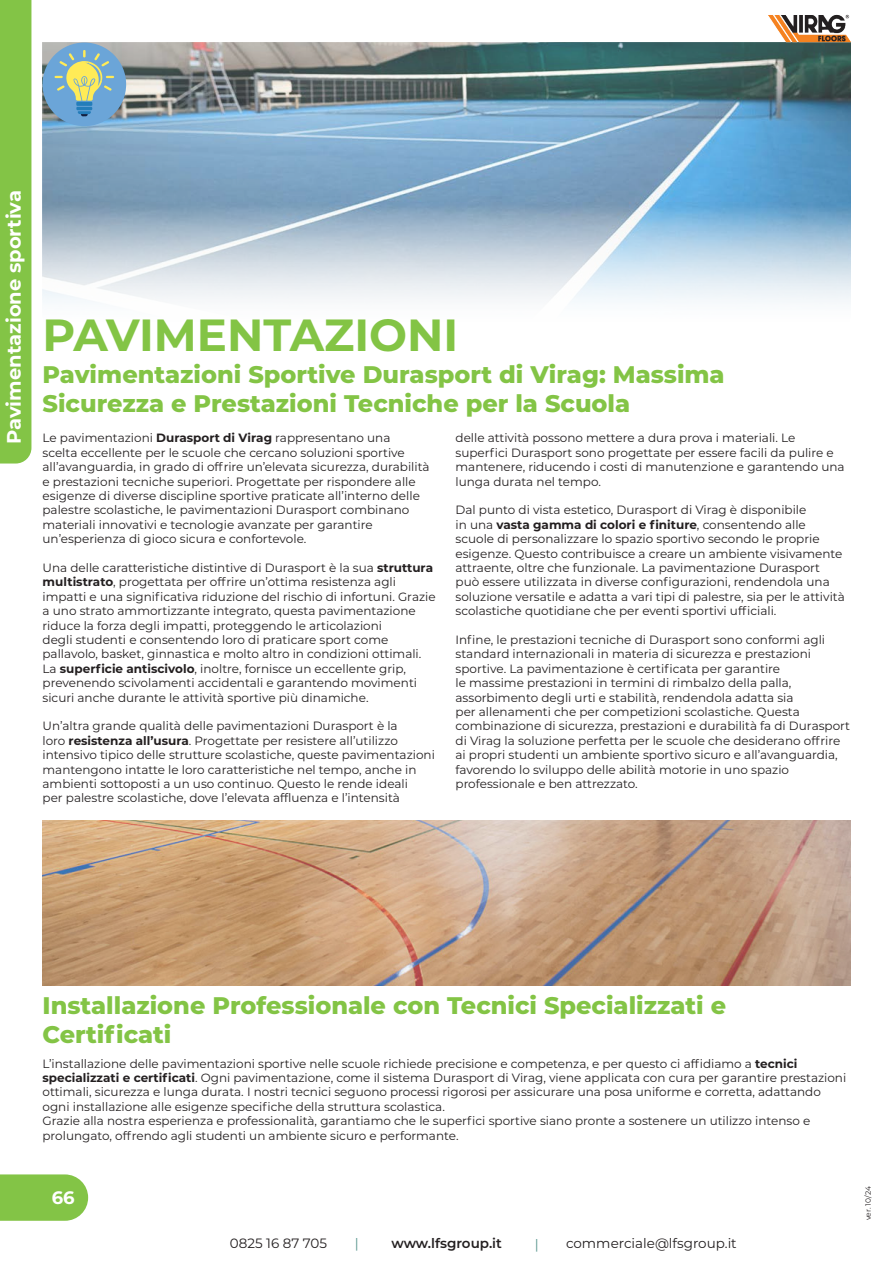
<style>
.page{position:relative;width:893px;height:1263px;background:#fff}
.page>*{position:absolute;margin:0;border:0;box-sizing:border-box;transform-origin:0 0}
.Body{font:700 45px "Montserrat";color:#83c445}
.t1{font:800 24px/28.8px "Montserrat";color:#83c445}
.Body-2{font:700 19.5px "Montserrat";color:#fff}
.t2{font:700 18px "Montserrat";color:#fff}
.t3{font:13.5px "Montserrat";color:#231f20}
.t4{font:600 13.5px "Montserrat";color:#231f20}
.t5{font:13.5px "Montserrat";color:#53928b}
.Body-3{font:12px/14.4px "Montserrat";color:#231f20}
.t6{font:7.5px "Montserrat";letter-spacing:-.01em;color:#231f20}
.s1{font-weight:700}
</style>
<div class="page">
<img style="left:43px;top:43px;width:807px;height:260px">
<img style="left:768px;top:14px;width:82px;height:29px">
<img style="left:43px;top:820px;width:807px;height:165px">
<div style="left:43px;top:43px;width:83px;height:83px;background:#6ba5d8;border-radius:50%"></div>
<svg style="left:55px;top:50px;width:59px;height:66px"></svg>
<svg style="left:0;top:1174px;width:88px;height:47px;background:#8bc852"></svg>
<div style="left:0;top:0;width:31px;height:463px;background:#83c446"></div>
<p class="Body-2" style="left:0;top:444px;width:255px;rotate:-90deg">Pavimentazione sportiva</p>
<p class="Body" style="left:43px;top:303px;width:417px">PAVIMENTAZIONI</p>
<p class="t1" style="left:43px;top:359px;width:684px">Pavimentazioni Sportive Durasport di Virag: Massima<br>Sicurezza e Prestazioni Tecniche per la Scuola</p>
<p class="Body-3" style="left:43px;top:430px;width:389px">Le pavimentazioni <span class="s1">Durasport di Virag</span> rappresentano una<br>scelta eccellente per le scuole che cercano soluzioni sportive all’avanguardia, in grado di offrire un’elevata sicurezza, durabilità e prestazioni tecniche superiori. Progettate per rispondere alle esigenze di diverse discipline sportive praticate all’interno delle palestre scolastiche, le pavimentazioni Durasport combinano materiali innovativi e tecnologie avanzate per garantire un’esperienza di gioco sicura e confortevole.</p>
<p class="Body-3" style="left:43px;top:560px;width:395px">Una delle caratteristiche distintive di Durasport è la sua <span class="s1">struttura multistrato</span>, progettata per offrire un’ottima resistenza agli impatti e una significativa riduzione del rischio di infortuni. Grazie a uno strato ammortizzante integrato, questa pavimentazione riduce la forza degli impatti, proteggendo le articolazioni<br>degli studenti e consentendo loro di praticare sport come pallavolo, basket, ginnastica e molto altro in condizioni ottimali.<br>La <span class="s1">superficie antiscivolo</span>, inoltre, fornisce un eccellente grip, prevenendo scivolamenti accidentali e garantendo movimenti sicuri anche durante le attività sportive più dinamiche.</p>
<p class="Body-3" style="left:43px;top:718px;width:394px">Un’altra grande qualità delle pavimentazioni Durasport è la<br>loro <span class="s1">resistenza all’usura</span>. Progettate per resistere all’utilizzo intensivo tipico delle strutture scolastiche, queste pavimentazioni mantengono intatte le loro caratteristiche nel tempo, anche in ambienti sottoposti a un uso continuo. Questo le rende ideali<br>per palestre scolastiche, dove l’elevata affluenza e l’intensità</p>
<p class="Body-3" style="left:455px;top:430px;width:391px">delle attività possono mettere a dura prova i materiali. Le superfici Durasport sono progettate per essere facili da pulire e mantenere, riducendo i costi di manutenzione e garantendo una lunga durata nel tempo.</p>
<p class="Body-3" style="left:455px;top:502px;width:391px">Dal punto di vista estetico, Durasport di Virag è disponibile<br>in una <span class="s1">vasta gamma di colori e finiture</span>, consentendo alle scuole di personalizzare lo spazio sportivo secondo le proprie esigenze. Questo contribuisce a creare un ambiente visivamente attraente, oltre che funzionale. La pavimentazione Durasport può essere utilizzata in diverse configurazioni, rendendola una soluzione versatile e adatta a vari tipi di palestre, sia per le attività scolastiche quotidiane che per eventi sportivi ufficiali.</p>
<p class="Body-3" style="left:455px;top:632px;width:396px">Infine, le prestazioni tecniche di Durasport sono conformi agli standard internazionali in materia di sicurezza e prestazioni sportive. La pavimentazione è certificata per garantire<br>le massime prestazioni in termini di rimbalzo della palla, assorbimento degli urti e stabilità, rendendola adatta sia<br>per allenamenti che per competizioni scolastiche. Questa combinazione di sicurezza, prestazioni e durabilità fa di Durasport di Virag la soluzione perfetta per le scuole che desiderano offrire ai propri studenti un ambiente sportivo sicuro e all’avanguardia, favorendo lo sviluppo delle abilità motorie in uno spazio professionale e ben attrezzato.</p>
<p class="t1" style="left:43px;top:990px;width:685px">Installazione Professionale con Tecnici Specializzati e<br>Certificati</p>
<p class="Body-3" style="left:43px;top:1056px;width:805px">L’installazione delle pavimentazioni sportive nelle scuole richiede precisione e competenza, e per questo ci affidiamo a <span class="s1">tecnici specializzati e certificati</span>. Ogni pavimentazione, come il sistema Durasport di Virag, viene applicata con cura per garantire prestazioni ottimali, sicurezza e lunga durata. I nostri tecnici seguono processi rigorosi per assicurare una posa uniforme e corretta, adattando ogni installazione alle esigenze specifiche della struttura scolastica.</p>
<p class="Body-3" style="left:43px;top:1113px;width:769px">Grazie alla nostra esperienza e professionalità, garantiamo che le superfici sportive siano pronte a sostenere un utilizzo intenso e prolungato, offrendo agli studenti un ambiente sicuro e performante.</p>
<h3 class="t2" style="left:52px;top:1184px;width:24px">66</h3>
<p class="t3" style="left:230px;top:1234px;width:99px">0825 16 87 705</p>
<p class="t5" style="left:355px;top:1234px;width:5px">|</p>
<p class="t4" style="left:391px;top:1234px;width:112px">www.lfsgroup.it</p>
<p class="t5" style="left:535px;top:1235px;width:5px">|</p>
<p class="t3" style="left:566px;top:1234px;width:172px">commerciale@lfsgroup.it</p>
<p class="t6" style="left:863px;top:1220px;width:36px;rotate:-90deg">ver. 10/24</p>
</div>
